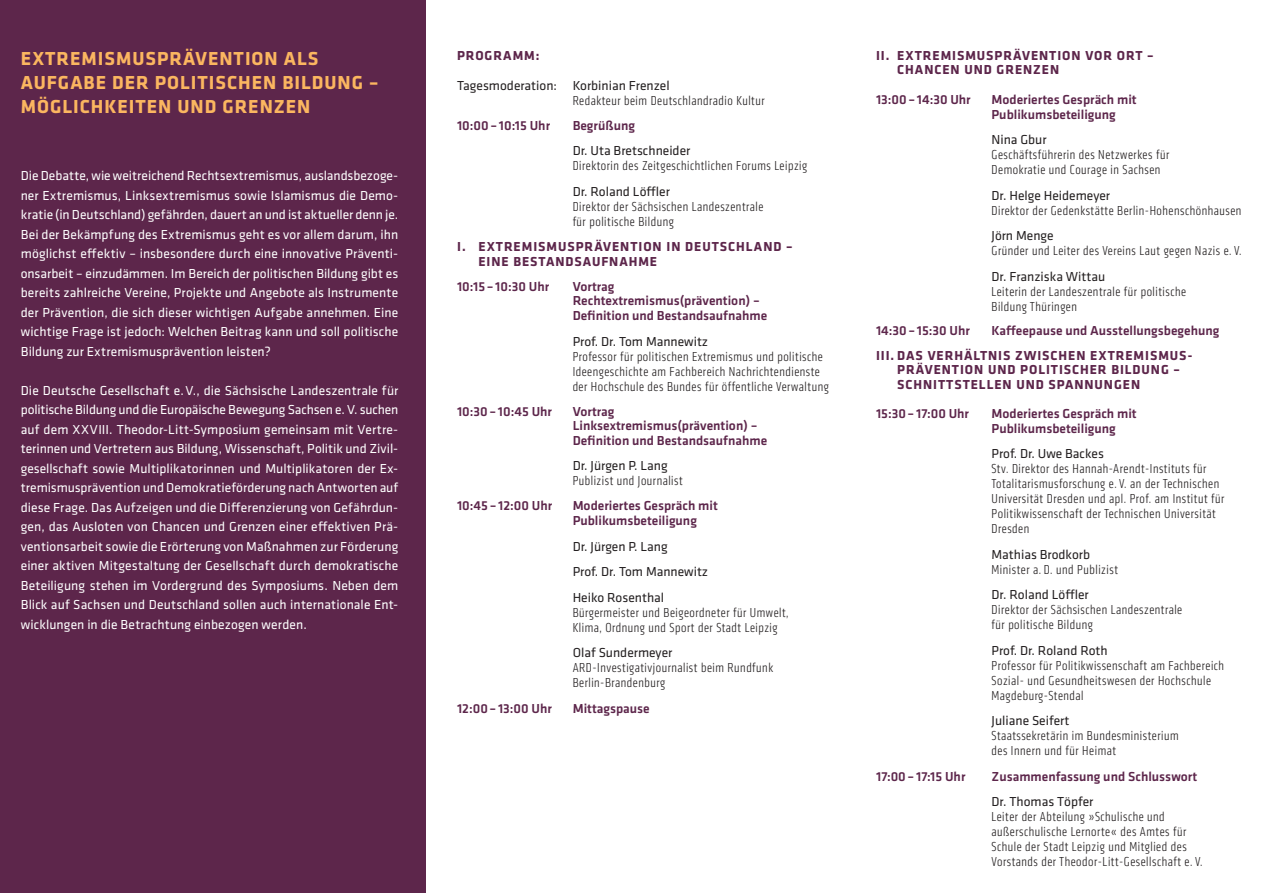
<style>
.page{position:relative;width:1263px;height:893px;background:#fff}
.page>*{position:absolute;margin:0;border:0;box-sizing:border-box;transform-origin:0 0}
.t1{font:700 19.5px/24px "Klavika";letter-spacing:.05em;color:#fbb660}
.t2{font:13.5px/19.5px "Klavika";letter-spacing:.005em;color:#fff;text-align:justify}
.t3{font:300 condensed 13.5px/15px "Klavika";letter-spacing:.04em;color:#231f20}
.t4{font:500 13.5px/14.7px "Klavika";color:#5d264b}
.t5{font:13.5px/25.5px "Klavika";color:#231f20}
.t6{font:700 13.5px/14.2px "Klavika";letter-spacing:.07em;color:#5d264b}
</style>
<div class="page">
<div style="left:0;top:0;width:425px;height:893px;background:#5d264b"></div>
<h1 class="t1" style="left:21px;top:45px;width:359px">EXTREMISMUSPRÄVENTION ALS<br>AUFGABE DER POLITISCHEN BILDUNG –<br>MÖGLICHKEITEN UND GRENZEN</h1>
<p class="t6" style="left:457px;top:48px;width:84px">PROGRAMM:</p>
<p class="t5" style="left:457px;top:72px;width:214px">Tagesmoderation: Korbinian Frenzel</p>
<p class="t3" style="left:573px;top:93px;width:193px">Redakteur beim Deutschlandradio Kultur</p>
<p class="t4" style="left:457px;top:118px;width:95px">10:00–10:15 Uhr</p>
<p class="t4" style="left:573px;top:118px;width:64px">Begrüßung</p>
<p class="t5" style="left:573px;top:138px;width:119px">Dr. Uta Bretschneider</p>
<p class="t3" style="left:573px;top:159px;width:236px">Direktorin des Zeitgeschichtlichen Forums Leipzig</p>
<p class="t5" style="left:573px;top:178px;width:99px">Dr. Roland Löffler</p>
<p class="t3" style="left:573px;top:199px;width:192px">Direktor der Sächsischen Landeszentrale für politische Bildung</p>
<p class="t6" style="left:478px;top:238px;width:316px;line-height:15px;text-indent:-21px">I. EXTREMISMUSPRÄVENTION IN DEUTSCHLAND –<br>EINE BESTANDSAUFNAHME</p>
<p class="t4" style="left:457px;top:279px;width:94px">10:15–10:30 Uhr</p>
<p class="t4" style="left:573px;top:279px;width:196px">Vortrag<br>Rechtextremismus(prävention) –<br>Definition und Bestandsaufnahme</p>
<p class="t5" style="left:573px;top:328px;width:137px">Prof. Dr. Tom Mannewitz</p>
<p class="t3" style="left:573px;top:349px;width:258px">Professor für politischen Extremismus und politische<br>Ideengeschichte am Fachbereich Nachrichtendienste der Hochschule des Bundes für öffentliche Verwaltung</p>
<p class="t4" style="left:457px;top:403px;width:96px">10:30–10:45 Uhr</p>
<p class="t4" style="left:573px;top:403px;width:196px">Vortrag<br>Linksextremismus(prävention) –<br>Definition und Bestandsaufnahme</p>
<p class="t5" style="left:573px;top:453px;width:97px">Dr. Jürgen P. Lang</p>
<p class="t3" style="left:573px;top:474px;width:112px">Publizist und Journalist</p>
<p class="t4" style="left:457px;top:498px;width:97px">10:45–12:00 Uhr</p>
<p class="t4" style="left:573px;top:498px;width:147px">Moderiertes Gespräch mit<br>Publikumsbeteiligung</p>
<p class="t5" style="left:573px;top:533px;width:137px">Dr. Jürgen P. Lang<br>Prof. Dr. Tom Mannewitz<br>Heiko Rosenthal</p>
<p class="t3" style="left:573px;top:605px;width:218px">Bürgermeister und Beigeordneter für Umwelt,<br>Klima, Ordnung und Sport der Stadt Leipzig</p>
<p class="t5" style="left:573px;top:639px;width:101px">Olaf Sundermeyer</p>
<p class="t3" style="left:573px;top:660px;width:202px">ARD-Investigativjournalist beim Rundfunk<br>Berlin-Brandenburg</p>
<p class="t4" style="left:457px;top:700px;width:96px">12:00–13:00 Uhr</p>
<p class="t4" style="left:573px;top:700px;width:79px">Mittagspause</p>
<p class="t2" style="left:21px;top:166px;width:379px">Die Debatte, wie weitreichend Rechtsextremismus, auslandsbezoge&shy;ner Extremismus, Linksextremismus sowie Islamismus die Demo&shy;kratie (in Deutschland) gefährden, dauert an und ist aktueller denn je.<br>Bei der Bekämpfung des Extremismus geht es vor allem darum, ihn möglichst effektiv – insbesondere durch eine innovative Präventi&shy;onsarbeit – einzudämmen. Im Bereich der politischen Bildung gibt es bereits zahlreiche Vereine, Projekte und Angebote als Instrumente der Prävention, die sich dieser wichtigen Aufgabe annehmen. Eine wichtige Frage ist jedoch: Welchen Beitrag kann und soll politische Bildung zur Extremismusprävention leisten?</p>
<p class="t2" style="left:21px;top:380px;width:379px">Die Deutsche Gesellschaft e.V., die Sächsische Landeszentrale für politische Bildung und die Europäische Bewegung Sachsen e. V. suchen auf dem XXVIII. Theodor-Litt-Symposium gemeinsam mit Vertre&shy;terinnen und Vertretern aus Bildung, Wissenschaft, Politik und Zivil&shy;gesellschaft sowie Multiplikatorinnen und Multiplikatoren der Ex&shy;tremismusprävention und Demokratieförderung nach Antworten auf diese Frage. Das Aufzeigen und die Differenzierung von Gefährdun&shy;gen, das Ausloten von Chancen und Grenzen einer effektiven Prä&shy;ventionsarbeit sowie die Erörterung von Maßnahmen zur Förderung einer aktiven Mitgestaltung der Gesellschaft durch demokratische Beteiligung stehen im Vordergrund des Symposiums. Neben dem Blick auf Sachsen und Deutschland sollen auch internationale Ent&shy;wicklungen in die Betrachtung einbezogen werden.</p>
<p class="t6" style="left:897px;top:48px;width:258px;text-indent:-21px">II. EXTREMISMUSPRÄVENTION VOR ORT –<br>CHANCEN UND GRENZEN</p>
<p class="t4" style="left:876px;top:91px;width:96px">13:00–14:30 Uhr</p>
<p class="t4" style="left:991px;top:91px;width:147px">Moderiertes Gespräch mit<br>Publikumsbeteiligung</p>
<p class="t5" style="left:991px;top:126px;width:57px">Nina Gbur</p>
<p class="t3" style="left:991px;top:147px;width:179px">Geschäftsführerin des Netzwerkes für<br>Demokratie und Courage in Sachsen</p>
<p class="t5" style="left:991px;top:182px;width:120px">Dr. Helge Heidemeyer</p>
<p class="t3" style="left:991px;top:203px;width:251px">Direktor der Gedenkstätte Berlin-Hohenschönhausen</p>
<p class="t5" style="left:991px;top:222px;width:64px">Jörn Menge</p>
<p class="t3" style="left:991px;top:243px;width:252px">Gründer und Leiter des Vereins Laut gegen Nazis e. V.</p>
<p class="t5" style="left:991px;top:263px;width:115px">Dr. Franziska Wittau</p>
<p class="t3" style="left:991px;top:284px;width:196px">Leiterin der Landeszentrale für politische<br>Bildung Thüringen</p>
<p class="t4" style="left:876px;top:323px;width:95px">14:30–15:30 Uhr</p>
<p class="t4" style="left:991px;top:323px;width:229px">Kaffeepause und Ausstellungsbegehung</p>
<p class="t6" style="left:897px;top:348px;width:296px;text-indent:-21px">III. DAS VERHÄLTNIS ZWISCHEN EXTREMISMUS-<br>PRÄVENTION UND POLITISCHER BILDUNG –<br>SCHNITTSTELLEN UND SPANNUNGEN</p>
<p class="t4" style="left:876px;top:406px;width:95px">15:30–17:00 Uhr</p>
<p class="t4" style="left:991px;top:406px;width:147px">Moderiertes Gespräch mit<br>Publikumsbeteiligung</p>
<p class="t5" style="left:991px;top:441px;width:114px">Prof. Dr. Uwe Backes</p>
<p class="t3" style="left:991px;top:462px;width:234px">Stv. Direktor des Hannah-Arendt-Instituts für Totalitarismusforschung e. V. an der Technischen Universität Dresden und apl. Prof. am Institut für Politikwissenschaft der Technischen Universität Dresden</p>
<p class="t5" style="left:991px;top:541px;width:100px">Mathias Brodkorb</p>
<p class="t3" style="left:991px;top:562px;width:128px">Minister a. D. und Publizist</p>
<p class="t5" style="left:991px;top:582px;width:99px">Dr. Roland Löffler</p>
<p class="t3" style="left:991px;top:603px;width:192px">Direktor der Sächsischen Landeszentrale für politische Bildung</p>
<p class="t5" style="left:991px;top:637px;width:118px">Prof. Dr. Roland Roth</p>
<p class="t3" style="left:991px;top:658px;width:234px">Professor für Politikwissenschaft am Fachbereich<br>Sozial- und Gesundheitswesen der Hochschule<br>Magdeburg-Stendal</p>
<p class="t5" style="left:991px;top:708px;width:79px">Juliane Seifert</p>
<p class="t3" style="left:991px;top:729px;width:188px">Staatssekretärin im Bundesministerium des Innern und für Heimat</p>
<p class="t4" style="left:876px;top:769px;width:91px">17:00–17:15 Uhr</p>
<p class="t4" style="left:991px;top:769px;width:207px">Zusammenfassung und Schlusswort</p>
<p class="t5" style="left:991px;top:789px;width:103px">Dr. Thomas Töpfer</p>
<p class="t3" style="left:991px;top:810px;width:212px">Leiter der Abteilung »Schulische und außerschulische Lernorte« des Amtes für Schule der Stadt Leipzig und Mitglied des Vorstands der Theodor-Litt-Gesellschaft e. V.</p>
</div>
